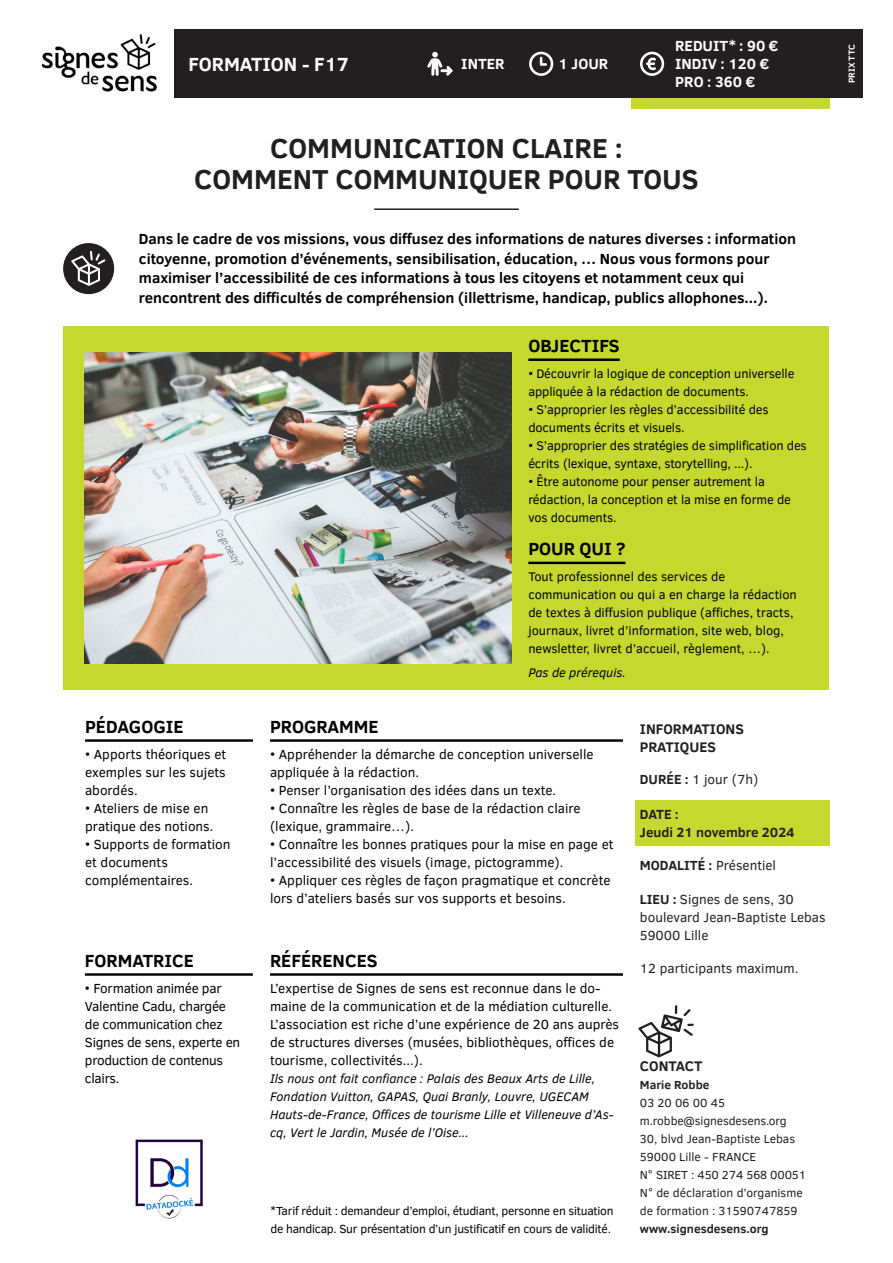
<style>
.page{position:relative;width:893px;height:1263px;background:#fff}
.page>*{position:absolute;margin:0;border:0;box-sizing:border-box;transform-origin:0 0}
.TITRE_Formation{font:700 28.05px/31.5px "Clear Sans";color:#231f20;text-align:center}
.ONGLET_-_Reference_d{font:700 19.5px "Clear Sans";color:#fff}
.SOUS-TITRE_Formation{font:700 18px "Clear Sans";color:#000001}
.ENCADRE_-_SOUS-TITRE{font:700 18px "Clear Sans";color:#000001}
.EXERGUE_Formation{font:700 15px/19.5px "Clear Sans";color:#000001}
.ONGLET_-_Infos_prati{font:700 15px "Clear Sans";color:#fff}
.INFOS_PRATIQUES_-_Ti{font:700 14.25px/18px "Clear Sans";color:#231f20}
.TEXTE_COURANT_Format{font:13.5px/18px "Clear Sans";color:#000001}
.INFOS_PRATIQUES_-_Te{font:13.5px/18px "Clear Sans";color:#231f20}
.TEXTE_COURANT_Format-2{font:13.5px/18px "Clear Sans";letter-spacing:-.02em;color:#000001}
.INFOS_PRATIQUES_-_Te-2{font:700 13.5px "Clear Sans";color:#231f20}
.TEXTE_COURANT_Format-3{font:12.75px/18px "Clear Sans";letter-spacing:-.01em;color:#000001}
.TEXTE_COURANT_Format-4{font:italic 12.75px/18px "Clear Sans";color:#000001}
.INFOS_PRATIQUES_-_Te-3{font:12px/18px "Clear Sans";color:#231f20}
.t1{font:12px/18px "Clear Sans";letter-spacing:-.02em;color:#000001}
.INFOS_PRATIQUES_-_Te-4{font:700 12px "Clear Sans";color:#231f20}
.ONGLET_-_Infos_prati-2{font:700 9px "Clear Sans";color:#fff}
.s1{font-weight:700}
</style>
<div class="page">
<div style="left:635px;top:800px;width:194px;height:46px;background:#c4d82d"></div>
<div style="left:631px;top:96px;width:198px;height:13px;background:#c4d82d"></div>
<div style="left:174px;top:30px;width:689px;height:68px;background:#231f20"></div>
<div style="left:64px;top:326px;width:765px;height:364px;background:#c4d82d"></div>
<hr style="left:374px;top:208px;width:145px;height:2px;background:#231f20">
<hr style="left:85px;top:739px;width:168px;height:3px;background:#000001">
<div style="left:63px;top:243px;width:51px;height:51px;background:#231f20;border-radius:50%"></div>
<svg style="left:71px;top:251px;width:34px;height:35px"></svg>
<hr style="left:270px;top:739px;width:353px;height:3px;background:#000001">
<hr style="left:85px;top:973px;width:168px;height:3px;background:#000001">
<hr style="left:270px;top:973px;width:353px;height:3px;background:#000001">
<svg style="left:638px;top:1005px;width:56px;height:52px"></svg>
<svg style="left:529px;top:52px;width:24px;height:24px"></svg>
<svg style="left:640px;top:52px;width:24px;height:24px"></svg>
<img style="left:85px;top:352px;width:426px;height:312px">
<img style="left:135px;top:1139px;width:68px;height:80px">
<img style="left:41px;top:34px;width:116px;height:58px">
<hr style="left:528px;top:358px;width:92px;height:3px;background:#000001">
<hr style="left:528px;top:562px;width:97px;height:2px;background:#000001">
<svg style="left:427px;top:52px;width:26px;height:24px"></svg>
<p class="ONGLET_-_Reference_d" style="left:189px;top:50px;width:162px">FORMATION - F17</p>
<p class="ONGLET_-_Infos_prati" style="left:461px;top:53px;width:45px">INTER</p>
<p class="ONGLET_-_Infos_prati" style="left:559px;top:53px;width:51px">1 JOUR</p>
<p class="ONGLET_-_Infos_prati" style="left:675px;top:35px;width:105px">REDUIT* : 90 €</p>
<p class="ONGLET_-_Infos_prati" style="left:675px;top:53px;width:95px">INDIV : 120 €</p>
<p class="ONGLET_-_Infos_prati" style="left:675px;top:71px;width:81px">PRO : 360 €</p>
<p class="TITRE_Formation" style="left:194px;top:131px;width:506px">COMMUNICATION CLAIRE :<br>COMMENT COMMUNIQUER POUR TOUS</p>
<p class="EXERGUE_Formation" style="left:139px;top:229px;width:659px">Dans le cadre de vos missions, vous diffusez des informations de natures diverses : information citoyenne, promotion d’événements, sensibilisation, éducation, … Nous vous formons pour maximiser l’accessibilité de ces informations à tous les citoyens et notamment ceux qui rencontrent des difficultés de compréhension (illettrisme, handicap, publics allophones...).</p>
<p class="SOUS-TITRE_Formation" style="left:85px;top:713px;width:100px">PÉDAGOGIE</p>
<p class="TEXTE_COURANT_Format" style="left:85px;top:745px;width:143px;text-align:justify">• Apports théoriques et exemples sur les sujets abordés.</p>
<p class="TEXTE_COURANT_Format" style="left:85px;top:799px;width:130px">• Ateliers de mise en pratique des notions.</p>
<p class="TEXTE_COURANT_Format" style="left:85px;top:835px;width:147px">• Supports de formation et documents complémentaires.</p>
<p class="SOUS-TITRE_Formation" style="left:85px;top:947px;width:111px">FORMATRICE</p>
<p class="TEXTE_COURANT_Format-2" style="left:85px;top:979px;width:157px">• Formation animée par<br>Valentine Cadu, chargée de communication chez<br>Signes de sens, experte en production de contenus clairs.</p>
<p class="ENCADRE_-_SOUS-TITRE" style="left:528px;top:333px;width:93px">OBJECTIFS</p>
<p class="TEXTE_COURANT_Format-3" style="left:528px;top:365px;width:268px">• Découvrir la logique de conception universelle appliquée à la rédaction de documents.</p>
<p class="TEXTE_COURANT_Format-3" style="left:528px;top:401px;width:242px">• S’approprier les règles d’accessibilité des documents écrits et visuels.</p>
<p class="TEXTE_COURANT_Format-3" style="left:528px;top:437px;width:280px">• S’approprier des stratégies de simplification des écrits (lexique, syntaxe, storytelling, ...).</p>
<p class="TEXTE_COURANT_Format-3" style="left:528px;top:473px;width:264px">• Être autonome pour penser autrement la rédaction, la conception et la mise en forme de vos documents.</p>
<p class="ENCADRE_-_SOUS-TITRE" style="left:528px;top:536px;width:99px">POUR QUI ?</p>
<p class="TEXTE_COURANT_Format-3" style="left:528px;top:568px;width:270px">Tout professionnel des services de communication ou qui a en charge la rédaction de textes à diffusion publique (affiches, tracts, journaux, livret d’information, site web, blog, newsletter, livret d’accueil, règlement, …).</p>
<p class="TEXTE_COURANT_Format-4" style="left:528px;top:663px;width:99px">Pas de prérequis.</p>
<p class="SOUS-TITRE_Formation" style="left:270px;top:713px;width:110px">PROGRAMME</p>
<p class="TEXTE_COURANT_Format" style="left:270px;top:745px;width:325px">• Appréhender la démarche de conception universelle appliquée à la rédaction.</p>
<p class="TEXTE_COURANT_Format" style="left:270px;top:781px;width:288px">• Penser l’organisation des idées dans un texte.</p>
<p class="TEXTE_COURANT_Format" style="left:270px;top:799px;width:312px">• Connaître les règles de base de la rédaction claire (lexique, grammaire…).</p>
<p class="TEXTE_COURANT_Format" style="left:270px;top:835px;width:345px">• Connaître les bonnes pratiques pour la mise en page et l’accessibilité des visuels (image, pictogramme).</p>
<p class="TEXTE_COURANT_Format" style="left:270px;top:871px;width:342px">• Appliquer ces règles de façon pragmatique et concrète lors d’ateliers basés sur vos supports et besoins.</p>
<p class="SOUS-TITRE_Formation" style="left:270px;top:947px;width:109px">RÉFÉRENCES</p>
<p class="TEXTE_COURANT_Format" style="left:270px;top:979px;width:350px">L’expertise de Signes de sens est reconnue dans le do&shy;maine de la communication et de la médiation culturelle.<br>L’association est riche d’une expérience de 20 ans auprès de structures diverses (musées, bibliothèques, offices de tourisme, collectivités...).</p>
<p class="TEXTE_COURANT_Format-4" style="left:270px;top:1069px;width:345px">Ils nous ont fait confiance : Palais des Beaux Arts de Lille, Fondation Vuitton, GAPAS, Quai Branly, Louvre, UGECAM Hauts-de-France, Offices de tourisme Lille et Villeneuve d’As&shy;cq, Vert le Jardin, Musée de l’Oise...</p>
<p class="t1" style="left:270px;top:1202px;width:345px">*Tarif réduit : demandeur d’emploi, étudiant, personne en situation de handicap. Sur présentation d’un justificatif en cours de validité.</p>
<p class="INFOS_PRATIQUES_-_Ti" style="left:640px;top:719px;width:105px">INFORMATIONS<br>PRATIQUES</p>
<p class="INFOS_PRATIQUES_-_Te" style="left:640px;top:770px;width:120px"><span class="s1">DURÉE :</span> 1 jour (7h)</p>
<p class="INFOS_PRATIQUES_-_Te-2" style="left:640px;top:804px;width:40px">DATE :</p>
<p class="INFOS_PRATIQUES_-_Te-2" style="left:640px;top:822px;width:156px">Jeudi 21 novembre 2024</p>
<p class="INFOS_PRATIQUES_-_Te" style="left:640px;top:856px;width:138px"><span class="s1">MODALITÉ :</span> Présentiel</p>
<p class="INFOS_PRATIQUES_-_Te" style="left:640px;top:890px;width:187px"><span class="s1">LIEU :</span> Signes de sens, 30 boulevard Jean-Baptiste Lebas<br>59000 Lille</p>
<p class="INFOS_PRATIQUES_-_Te" style="left:640px;top:959px;width:160px">12 participants maximum.</p>
<p class="INFOS_PRATIQUES_-_Ti" style="left:640px;top:1057px;width:64px">CONTACT</p>
<p class="INFOS_PRATIQUES_-_Te-4" style="left:640px;top:1076px;width:71px">Marie Robbe</p>
<p class="INFOS_PRATIQUES_-_Te-3" style="left:640px;top:1094px;width:148px">03 20 06 00 45 m.robbe@signesdesens.org</p>
<p class="INFOS_PRATIQUES_-_Te-3" style="left:640px;top:1130px;width:157px">30, blvd Jean-Baptiste Lebas<br>59000 Lille - FRANCE</p>
<p class="INFOS_PRATIQUES_-_Te-3" style="left:640px;top:1166px;width:168px">N° SIRET : 450 274 568 00051</p>
<p class="INFOS_PRATIQUES_-_Te-3" style="left:640px;top:1184px;width:164px">N° de déclaration d’organisme de formation : 31590747859</p>
<p class="INFOS_PRATIQUES_-_Te-4" style="left:640px;top:1220px;width:130px">www.signesdesens.org</p>
<p class="ONGLET_-_Infos_prati-2" style="left:845px;top:83px;width:40px;rotate:-90deg">PRIX TTC</p>
</div>
